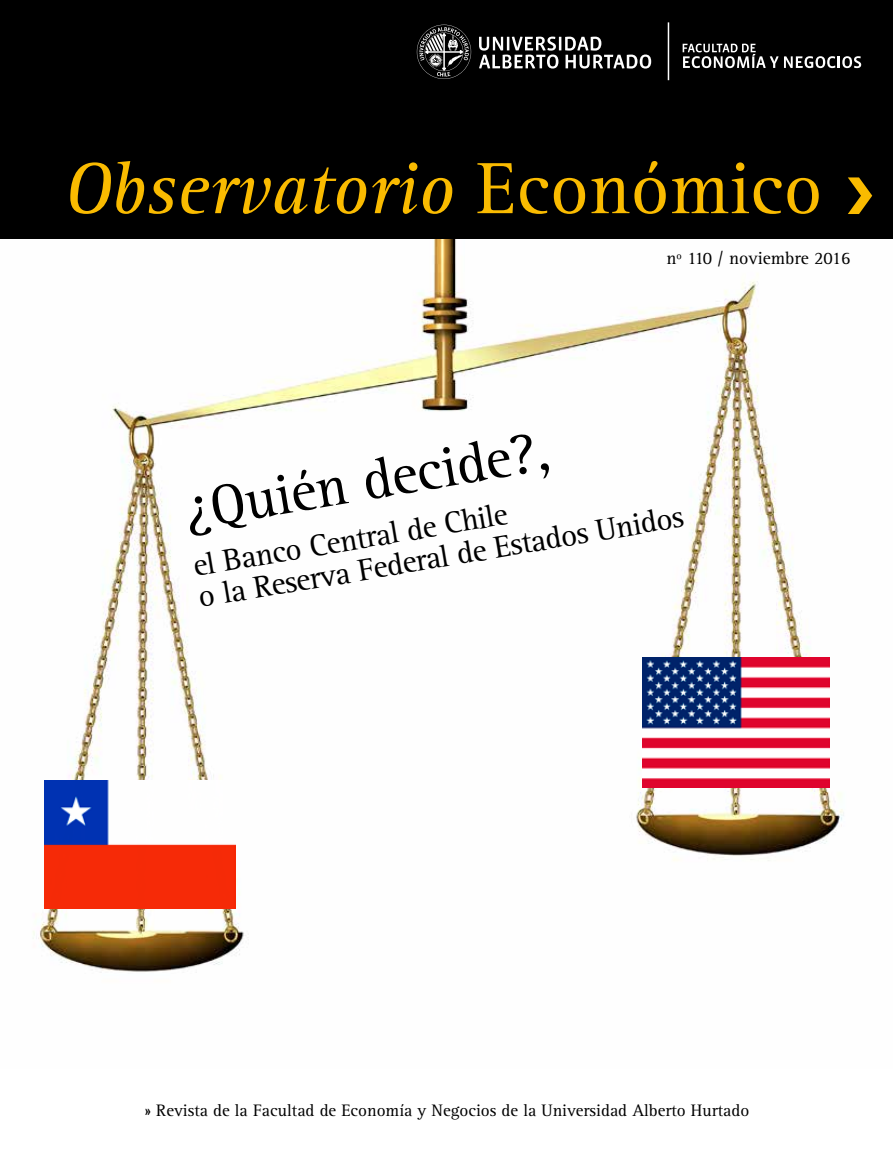
<style>
.page{position:relative;width:893px;height:1149px;background:#fff}
.page>*{position:absolute;margin:0;border:0;box-sizing:border-box;transform-origin:0 0}
.t1{font:italic 75px "Rotis Serif";color:#fabb00}
.t2{font:57.6px "Rotis Serif";color:#000}
.t3{font:31.5px/30.9px "Rotis Serif";color:#000}
.t4{font:18px "Rotis Serif";color:#000}
.t5{font:17.25px "Rotis Serif";color:#000}
.s1{font-style:normal}
</style>
<div class="page">
<img style="left:0;top:238px;width:893px;height:735px">
<img style="left:642px;top:657px;width:187px;height:130px">
<img style="left:45px;top:780px;width:191px;height:128px">
<div style="left:0;top:0;width:893px;height:238px;background:#000"></div>
<svg style="left:479px;top:37px;width:172px;height:32px"></svg>
<svg style="left:417px;top:25px;width:54px;height:54px"></svg>
<hr style="left:668px;top:22px;width:1px;height:58px;background:#fff">
<svg style="left:683px;top:44px;width:178px;height:24px"></svg>
<svg style="left:848px;top:177px;width:24px;height:37px"></svg>
<h1 class="t1" style="left:64px;top:146px;width:760px">Observatorio <span class="s1">Económico</span></h1>
<p class="t4" style="left:667px;top:247px;width:185px">nº 110 / noviembre 2016</p>
<h2 class="t2" style="left:179px;top:477px;width:372px;rotate:-9deg">¿Quién decide?,</h2>
<h3 class="t3" style="left:191px;top:550px;width:494px;rotate:-9deg">el Banco Central de Chile<br>o la Reserva Federal de Estados Unidos</h3>
<p class="t5" style="left:145px;top:1100px;width:606px">» Revista de la Facultad de Economía y Negocios de la Universidad Alberto Hurtado</p>
</div>
